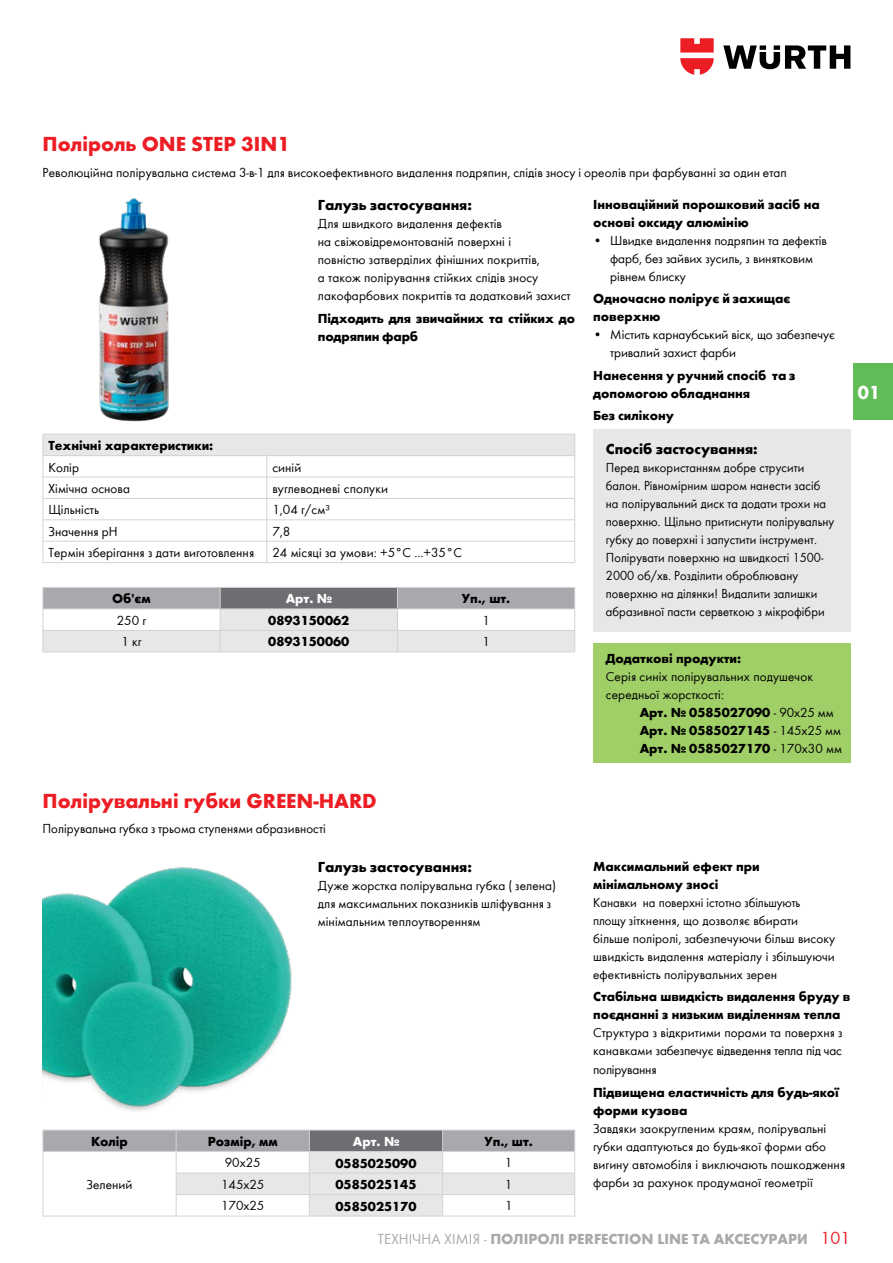
<style>
.page{position:relative;width:893px;height:1263px;background:#fff}
.page>*{position:absolute;margin:0;border:0;box-sizing:border-box;transform-origin:0 0}
.t1{font:700 21px "Wuerth";color:#ed1d24}
.t2{font:700 19.5px "Wuerth";color:#fff;scale:.95 1}
.t3{font:700 15px "Wuerth";color:#000}
.t4{font:700 15px "Wuerth";color:#a7a9ac}
.t5{font:13.5px/18px "Wuerth";color:#000}
.t6{font:700 13.5px/18px "Wuerth";color:#000}
.t7{font:13.5px/18px "Wuerth";color:#000;scale:.95 1}
.t8{font:13.5px/18px "Wuerth";color:#000;scale:.96 1}
.t9{font:700 13.5px "Wuerth";color:#fff}
.s1{font-weight:400}
.s2{font-weight:400;font-size:18px;color:#ed1d24}
</style>
<div class="page">
<svg style="left:723px;top:45px;width:127px;height:24px"></svg>
<svg style="left:680px;top:38px;width:34px;height:37px"></svg>
<div style="left:854px;top:364px;width:39px;height:56px;background:#60bc56"></div>
<div style="left:593px;top:429px;width:257px;height:203px;background:#e6e7e8"></div>
<img style="left:99px;top:198px;width:70px;height:224px">
<div style="left:43px;top:434px;width:532px;height:22px;background:#e6e7e8"></div>
<hr style="left:43px;top:434px;width:224px;height:1px;background:#d1d3d4">
<hr style="left:267px;top:434px;width:308px;height:1px;background:#d1d3d4">
<hr style="left:43px;top:455px;width:224px;height:1px;background:#d1d3d4">
<hr style="left:267px;top:455px;width:308px;height:1px;background:#d1d3d4">
<hr style="left:43px;top:477px;width:224px;height:1px;background:#d1d3d4">
<hr style="left:267px;top:477px;width:308px;height:1px;background:#d1d3d4">
<hr style="left:43px;top:498px;width:224px;height:1px;background:#d1d3d4">
<hr style="left:267px;top:498px;width:308px;height:1px;background:#d1d3d4">
<hr style="left:43px;top:519px;width:224px;height:1px;background:#d1d3d4">
<hr style="left:267px;top:519px;width:308px;height:1px;background:#d1d3d4">
<hr style="left:43px;top:541px;width:224px;height:1px;background:#d1d3d4">
<svg style="left:43px;top:456px;width:1px;height:106px"></svg>
<hr style="left:267px;top:541px;width:308px;height:1px;background:#d1d3d4">
<svg style="left:266px;top:456px;width:1px;height:106px"></svg>
<svg style="left:574px;top:435px;width:1px;height:127px"></svg>
<hr style="left:43px;top:562px;width:224px;height:1px;background:#d1d3d4">
<hr style="left:267px;top:562px;width:308px;height:1px;background:#d1d3d4">
<svg style="left:43px;top:587px;width:532px;height:65px"></svg>
<hr style="left:43px;top:651px;width:177px;height:1px;background:#d1d3d4">
<div style="left:593px;top:643px;width:257px;height:120px;background:#a0cf67"></div>
<hr style="left:43px;top:1216px;width:133px;height:1px;background:#d1d3d4">
<hr style="left:176px;top:1216px;width:133px;height:1px;background:#d1d3d4">
<hr style="left:309px;top:1216px;width:134px;height:1px;background:#d1d3d4">
<hr style="left:443px;top:1216px;width:132px;height:1px;background:#d1d3d4">
<svg style="left:43px;top:1130px;width:532px;height:86px"></svg>
<img style="left:43px;top:867px;width:249px;height:244px">
<h1 class="t1" style="left:43px;top:129px;width:249px">Поліроль ONE STEP 3IN1</h1>
<p class="t5" style="left:43px;top:163px;width:746px">Революційна полірувальна система 3-в-1 для високоефективного видалення подряпин, слідів зносу і ореолів при фарбуванні за один етап</p>
<p class="t6" style="left:593px;top:195px;width:228px">Інноваційний порошковий засіб на основі оксиду алюмінію</p>
<p class="t5" style="left:610px;top:231px;width:218px;text-indent:-17px">• Швидке видалення подряпин та дефектів фарб, без зайвих зусиль, з винятковим рівнем блиску</p>
<p class="t6" style="left:593px;top:289px;width:199px">Одночасно полірує й захищає поверхню</p>
<p class="t5" style="left:610px;top:325px;width:226px;text-indent:-17px">• Містить карнаубський віск, що забезпечує тривалий захист фарби</p>
<p class="t6" style="left:593px;top:365px;width:204px">Нанесення у ручний спосіб та з допомогою обладнання</p>
<p class="t6" style="left:593px;top:405px;width:82px">Без силікону</p>
<p class="t3" style="left:606px;top:438px;width:153px">Спосіб застосування:</p>
<p class="t7" style="left:606px;top:458px;width:242px">Перед використанням добре струсити балон. Рівномірним шаром нанести засіб на полірувальний диск та додати трохи на поверхню. Щільно притиснути полірувальну губку до поверхні і запустити інструмент.<br>Полірувати поверхню на швидкості 1500- 2000 об/хв. Розділити оброблювану поверхню на ділянки! Видалити залишки абразивної пасти серветкою з мікрофібри</p>
<p class="t3" style="left:318px;top:194px;width:156px">Галузь застосування:</p>
<p class="t5" style="left:318px;top:214px;width:254px">Для швидкого видалення дефектів<br>на свіжовідремонтованій поверхні і<br>повністю затверділих фінішних покриттів,<br>а також полірування стійких слідів зносу лакофарбових покриттів та додатковий захист</p>
<p class="t6" style="left:318px;top:308px;width:259px">Підходить для звичайних та стійких до подряпин фарб</p>
<p class="t6" style="left:48px;top:436px;width:166px">Технічні характеристики:</p>
<p class="t5" style="left:48px;top:457px;width:32px">Колір</p>
<p class="t5" style="left:272px;top:457px;width:31px">синій</p>
<p class="t5" style="left:48px;top:479px;width:83px">Хімічна основа</p>
<p class="t5" style="left:272px;top:479px;width:117px">вуглеводневі сполуки</p>
<p class="t5" style="left:48px;top:500px;width:52px">Щільність</p>
<p class="t5" style="left:272px;top:500px;width:60px">1,04 г/см³</p>
<p class="t5" style="left:48px;top:521px;width:71px">Значення pH</p>
<p class="t5" style="left:272px;top:521px;width:19px">7,8</p>
<p class="t5" style="left:48px;top:543px;width:207px">Термін зберігання з дати виготовлення</p>
<p class="t5" style="left:272px;top:543px;width:191px">24 місяці за умови: +5°C ...+35°C</p>
<p class="t6" style="left:112px;top:589px;width:40px">Об'єм</p>
<p class="t9" style="left:286px;top:589px;width:48px">Арт. №</p>
<p class="t6" style="left:462px;top:589px;width:50px">Уп., шт.</p>
<p class="t5" style="left:117px;top:611px;width:31px">250 г</p>
<p class="t6" style="left:268px;top:610px;width:82px">0893150062</p>
<p class="t5" style="left:482px;top:611px;width:9px">1</p>
<p class="t5" style="left:121px;top:632px;width:22px">1 кг</p>
<p class="t6" style="left:268px;top:632px;width:82px">0893150060</p>
<p class="t5" style="left:482px;top:632px;width:9px">1</p>
<p class="t6" style="left:606px;top:649px;width:137px">Додаткові продукти:</p>
<p class="t5" style="left:606px;top:667px;width:209px">Серія синіх полірувальних подушечок середньої жорсткості:</p>
<p class="t6" style="left:640px;top:703px;width:204px">Арт. № 0585027090 <span class="s1">- 90x25 мм<br></span>Арт. № 0585027145 <span class="s1">- 145x25 мм<br></span>Арт. № 0585027170 <span class="s1">- 170x30 мм</span></p>
<h2 class="t2" style="left:858px;top:378px;width:25px">01</h2>
<h1 class="t1" style="left:43px;top:785px;width:336px">Полірувальні губки GREEN-HARD</h1>
<p class="t5" style="left:43px;top:819px;width:285px">Полірувальна губка з трьома ступенями абразивності</p>
<p class="t3" style="left:318px;top:856px;width:156px">Галузь застосування:</p>
<p class="t5" style="left:318px;top:876px;width:240px">Дуже жорстка полірувальна губка ( зелена) для максимальних показників шліфування з мінімальним теплоутворенням</p>
<p class="t6" style="left:91px;top:1131px;width:38px">Колір</p>
<p class="t6" style="left:208px;top:1131px;width:72px">Розмір, мм</p>
<p class="t9" style="left:353px;top:1131px;width:48px">Арт. №</p>
<p class="t6" style="left:484px;top:1131px;width:50px">Уп., шт.</p>
<p class="t5" style="left:86px;top:1175px;width:48px">Зелений</p>
<p class="t5" style="left:225px;top:1153px;width:37px">90x25</p>
<p class="t6" style="left:335px;top:1153px;width:82px">0585025090</p>
<p class="t5" style="left:505px;top:1153px;width:9px">1</p>
<p class="t5" style="left:221px;top:1175px;width:45px">145x25</p>
<p class="t6" style="left:335px;top:1174px;width:82px">0585025145</p>
<p class="t5" style="left:505px;top:1175px;width:9px">1</p>
<p class="t5" style="left:221px;top:1196px;width:45px">170x25</p>
<p class="t6" style="left:335px;top:1196px;width:82px">0585025170</p>
<p class="t5" style="left:505px;top:1196px;width:9px">1</p>
<p class="t6" style="left:593px;top:856px;width:168px">Максимальний ефект при мінімальному зносі</p>
<p class="t8" style="left:593px;top:893px;width:254px">Канавки на поверхні істотно збільшують площу зіткнення, що дозволяє вбирати більше поліролі, забезпечуючи більш високу швидкість видалення матеріалу і збільшуючи ефективність полірувальних зерен</p>
<p class="t6" style="left:593px;top:986px;width:259px">Стабільна швидкість видалення бруду в поєднанні з низьким виділенням тепла</p>
<p class="t5" style="left:593px;top:1023px;width:251px;line-height:18.6px;text-align:justify">Структура з відкритими порами та поверхня з канавками забезпечує відведення тепла під час полірування</p>
<p class="t6" style="left:593px;top:1082px;width:247px">Підвищена еластичність для будь-якої форми кузова</p>
<p class="t5" style="left:593px;top:1118px;width:254px">Завдяки заокругленим краям, полірувальні губки адаптуються до будь-якої форми або вигину автомобіля і виключають пошкодження фарби за рахунок продуманої геометрії</p>
<p class="t4" style="left:378px;top:1228px;width:474px"><span class="s1">ТЕХНІЧНА ХІМІЯ -</span> ПОЛІРОЛІ PERFECTION LINE ТА АКСЕСУРАРИ <span class="s2">101</span></p>
</div>
